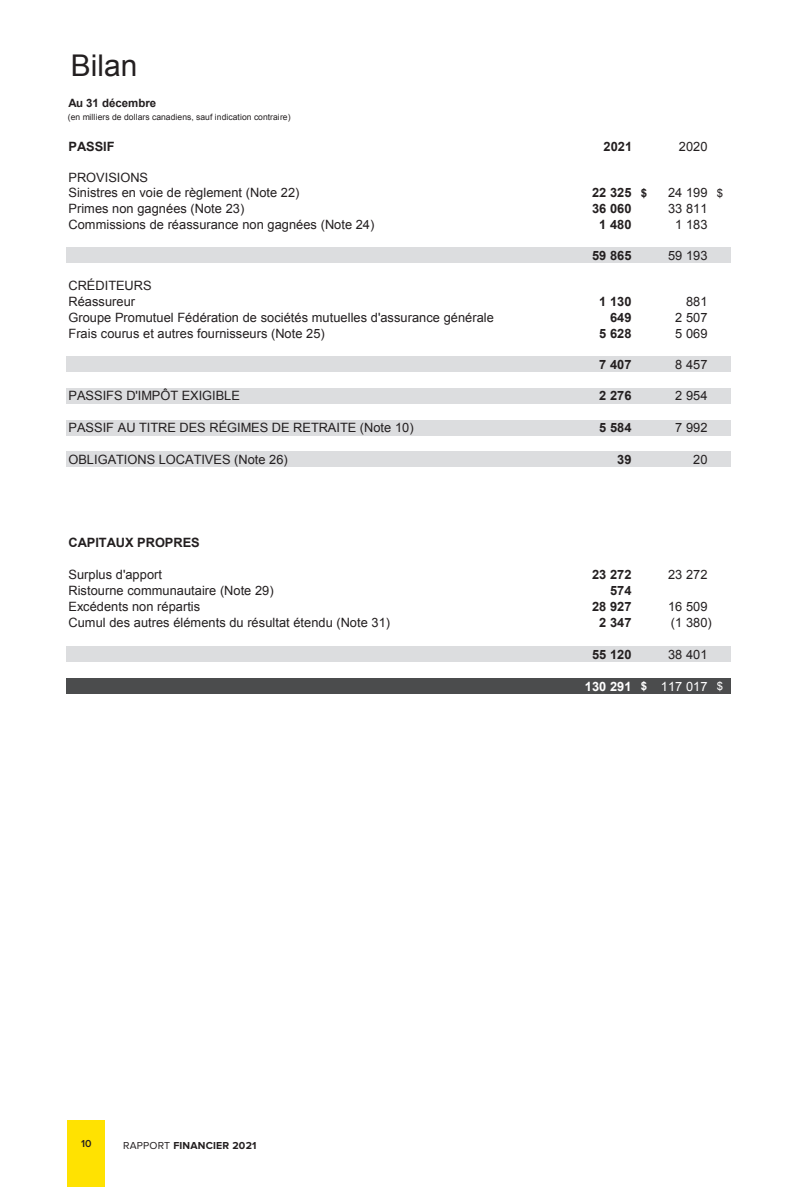
<style>
.page{position:relative;width:810px;height:1188px;background:#fff}
.page>*{position:absolute;margin:0;border:0;box-sizing:border-box;transform-origin:0 0}
.t1{font:30px "Arial";color:#231f20}
.t2{font:12.9px/15.6px "Arial";letter-spacing:.005em;color:#231f20}
.t3{font:700 12.9px "Arial";letter-spacing:.005em;color:#231f20}
.t4{font:700 12.9px "Arial";letter-spacing:.005em;color:#fff}
.t5{font:700 11.4px "Arial";letter-spacing:-.005em;color:#231f20}
.t6{font:700 10.5px "Proxima Nova";letter-spacing:.02em;color:#231f20}
.t7{font:600 10.5px "Proxima Nova";color:#231f20}
.t8{font:8.55px "Arial";letter-spacing:.005em;color:#231f20}
.s1{font-size:11.4px}
.s2{font-weight:400}
.s3{font-weight:400;font-size:11.4px}
</style>
<div class="page">
<div style="left:68px;top:1120px;width:37px;height:67px;background:#ffe201"></div>
<div style="left:66px;top:247px;width:665px;height:16px;background:#dcdddf"></div>
<div style="left:66px;top:356px;width:665px;height:16px;background:#dcdddf"></div>
<div style="left:66px;top:388px;width:665px;height:16px;background:#dcdddf"></div>
<div style="left:66px;top:420px;width:665px;height:16px;background:#dcdddf"></div>
<div style="left:66px;top:451px;width:665px;height:16px;background:#dcdddf"></div>
<div style="left:66px;top:646px;width:665px;height:16px;background:#dcdddf"></div>
<div style="left:66px;top:678px;width:665px;height:16px;background:#4b4c4d"></div>
<h1 class="t1" style="left:71px;top:45px;width:68px">Bilan</h1>
<p class="t5" style="left:68px;top:96px;width:89px">Au 31 décembre</p>
<p class="t8" style="left:68px;top:111px;width:224px">(en milliers de dollars canadiens, sauf indication contraire)</p>
<p class="t3" style="left:69px;top:138px;width:48px">PASSIF</p>
<p class="t3" style="left:604px;top:138px;width:30px">2021</p>
<p class="t2" style="left:679px;top:139px;width:30px">2020</p>
<p class="t2" style="left:69px;top:170px;width:233px">PROVISIONS<br>Sinistres en voie de règlement (Note 22)</p>
<p class="t3" style="left:592px;top:184px;width:57px">22 325 <span class="s1">$</span></p>
<p class="t2" style="left:668px;top:185px;width:57px">24 199 <span class="s1">$</span></p>
<p class="t2" style="left:69px;top:201px;width:177px">Primes non gagnées (Note 23)</p>
<p class="t3" style="left:592px;top:200px;width:41px">36 060</p>
<p class="t2" style="left:668px;top:201px;width:41px">33 811</p>
<p class="t2" style="left:69px;top:217px;width:307px">Commissions de réassurance non gagnées (Note 24)</p>
<p class="t3" style="left:599px;top:216px;width:34px">1 480</p>
<p class="t2" style="left:675px;top:217px;width:34px">1 183</p>
<p class="t3" style="left:592px;top:247px;width:41px">59 865</p>
<p class="t2" style="left:668px;top:248px;width:41px">59 193</p>
<p class="t2" style="left:69px;top:278px;width:85px">CRÉDITEURS<br>Réassureur</p>
<p class="t3" style="left:599px;top:293px;width:34px">1 130</p>
<p class="t2" style="left:686px;top:294px;width:23px">881</p>
<p class="t2" style="left:69px;top:310px;width:427px">Groupe Promutuel Fédération de sociétés mutuelles d'assurance générale</p>
<p class="t3" style="left:610px;top:309px;width:23px">649</p>
<p class="t2" style="left:675px;top:310px;width:34px">2 507</p>
<p class="t2" style="left:69px;top:326px;width:258px">Frais courus et autres fournisseurs (Note 25)</p>
<p class="t3" style="left:599px;top:325px;width:34px">5 628</p>
<p class="t2" style="left:675px;top:326px;width:34px">5 069</p>
<p class="t3" style="left:599px;top:355px;width:34px">7 407</p>
<p class="t2" style="left:675px;top:356px;width:34px">8 457</p>
<p class="t2" style="left:69px;top:388px;width:173px">PASSIFS D'IMPÔT EXIGIBLE</p>
<p class="t3" style="left:599px;top:387px;width:34px">2 276</p>
<p class="t2" style="left:675px;top:388px;width:34px">2 954</p>
<p class="t2" style="left:69px;top:420px;width:347px">PASSIF AU TITRE DES RÉGIMES DE RETRAITE (Note 10)</p>
<p class="t3" style="left:599px;top:419px;width:34px">5 584</p>
<p class="t2" style="left:675px;top:420px;width:34px">7 992</p>
<p class="t2" style="left:69px;top:452px;width:221px">OBLIGATIONS LOCATIVES (Note 26)</p>
<p class="t3" style="left:617px;top:451px;width:16px">39</p>
<p class="t2" style="left:693px;top:452px;width:16px">20</p>
<p class="t3" style="left:69px;top:534px;width:133px">CAPITAUX PROPRES</p>
<p class="t2" style="left:69px;top:567px;width:95px">Surplus d'apport</p>
<p class="t3" style="left:592px;top:566px;width:41px">23 272</p>
<p class="t2" style="left:668px;top:567px;width:41px">23 272</p>
<p class="t2" style="left:69px;top:583px;width:207px">Ristourne communautaire (Note 29)</p>
<p class="t3" style="left:610px;top:582px;width:23px">574</p>
<p class="t2" style="left:69px;top:598px;width:133px">Excédents non répartis</p>
<p class="t3" style="left:592px;top:598px;width:41px">28 927</p>
<p class="t2" style="left:668px;top:598px;width:41px">16 509</p>
<p class="t2" style="left:69px;top:614px;width:323px">Cumul des autres éléments du résultat étendu (Note 31)</p>
<p class="t3" style="left:599px;top:613px;width:34px">2 347</p>
<p class="t2" style="left:671px;top:614px;width:42px">(1 380)</p>
<p class="t3" style="left:592px;top:646px;width:41px">55 120</p>
<p class="t2" style="left:668px;top:647px;width:41px">38 401</p>
<p class="t4" style="left:585px;top:677px;width:140px">130 291 <span class="s1">$</span> <span class="s2">117 017</span> <span class="s3">$</span></p>
<p class="t7" style="left:81px;top:1138px;width:12px">10</p>
<p class="t6" style="left:123px;top:1139px;width:135px"><span class="s2">RAPPORT</span> FINANCIER 2021</p>
</div>
